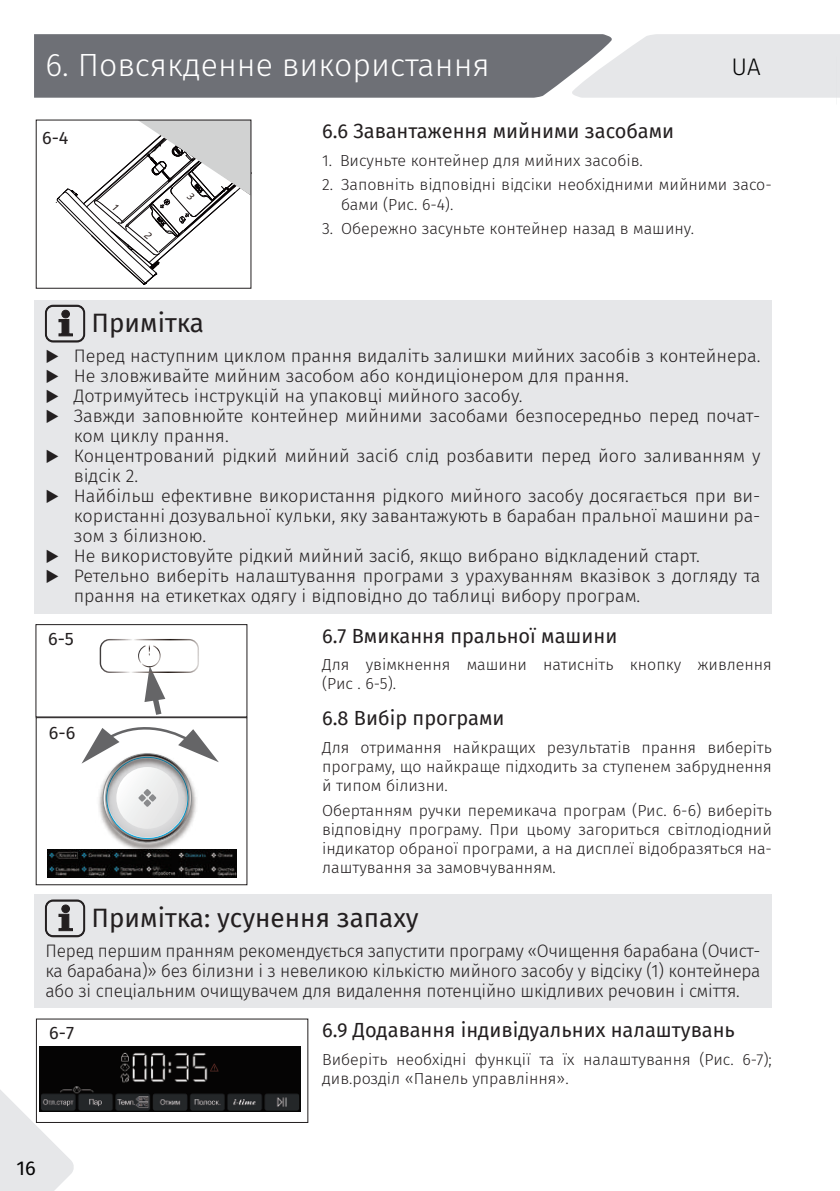
<style>
.page{position:relative;width:840px;height:1191px;background:#fff}
.page>*{position:absolute;margin:0;border:0;box-sizing:border-box;transform-origin:0 0}
.t1{font:300 32px "Fira Sans";color:#fff}
.t2{font:26px "Fira Sans";color:#231f20}
.t3{font:300 24px "Fira Sans";color:#030303}
.t4{font:20px "Fira Sans";color:#231f20}
.t5{font:20px "Fira Sans";color:#030303}
.t6{font:300 18px/20px "Fira Sans";color:#231f20}
.t7{font:300 18px/20px "Fira Sans";color:#231f20;text-align:justify;scale:.96 1}
.t8{font:18px "Fira Sans";color:#231f20}
.t9{font:300 16px/19.2px "Fira Sans";color:#231f20}
</style>
<div class="page">
<div style="left:36px;top:1018px;width:272px;height:105px;border:1px solid #231f20"></div>
<div style="left:35px;top:624px;width:212px;height:93px;border:1px solid #231f20"></div>
<img style="left:120px;top:843px;width:55px;height:6px">
<svg style="left:81px;top:639px;width:138px;height:204px"></svg>
<div style="left:36px;top:717px;width:211px;height:168px;border:1px solid #231f20"></div>
<img style="left:75px;top:1046px;width:225px;height:65px">
<img style="left:48px;top:849px;width:188px;height:29px">
<div style="left:36px;top:120px;width:215px;height:169px;border:1px solid #231f20"></div>
<svg style="left:34px;top:34px;width:805px;height:64px;background:#96979c"></svg>
<svg style="left:0;top:1045px;width:75px;height:146px"></svg>
<div style="left:34px;top:299px;width:737px;height:314px;background:#e6e7e9"></div>
<svg style="left:45px;top:305px;width:40px;height:37px"></svg>
<div style="left:62px;top:310px;width:7px;height:8px;background:#231f20;border-radius:50%"></div>
<div style="left:62px;top:310px;width:7px;height:8px;border:1px solid #231f20;border-radius:50%"></div>
<div style="left:34px;top:894px;width:737px;height:114px;background:#e6e7e9"></div>
<svg style="left:45px;top:900px;width:40px;height:37px"></svg>
<div style="left:62px;top:905px;width:7px;height:7px;background:#231f20;border-radius:50%"></div>
<div style="left:62px;top:905px;width:7px;height:7px;border:1px solid #231f20;border-radius:50%"></div>
<svg style="left:56px;top:120px;width:195px;height:164px"></svg>
<h1 class="t1" style="left:45px;top:42px;width:445px">6. Повсякденне використання</h1>
<h3 class="t3" style="left:731px;top:50px;width:31px">UA</h3>
<p class="t8" style="left:42px;top:124px;width:28px">6-4</p>
<p class="t4" style="left:322px;top:116px;width:353px">6.6 Завантаження мийними засобами</p>
<p class="t9" style="left:322px;top:150px;width:322px">1. Висуньте контейнер для мийних засобів.</p>
<p class="t9" style="left:341px;top:175px;width:432px;text-indent:-19px">2. Заповніть відповідні відсіки необхідними мийними засо&shy;бами (Рис. 6-4).</p>
<p class="t9" style="left:322px;top:219px;width:373px">3. Обережно засуньте контейнер назад в машину.</p>
<h2 class="t2" style="left:92px;top:303px;width:114px">Примітка</h2>
<p class="t6" style="left:74px;top:346px;width:687px">Перед наступним циклом прання видаліть залишки мийних засобів з контейнера.<br>Не зловживайте мийним засобом або кондиціонером для прання.<br>Дотримуйтесь інструкцій на упаковці мийного засобу.<br>Завжди заповнюйте контейнер мийними засобами безпосередньо перед почат&shy;ком циклу прання.<br>Концентрований рідкий мийний засіб слід розбавити перед його заливанням у відсік 2.<br>Найбільш ефективне використання рідкого мийного засобу досягається при ви&shy;користанні дозувальної кульки, яку завантажують в барабан пральної машини ра&shy;зом з білизною.<br>Не використовуйте рідкий мийний засіб, якщо вибрано відкладений старт.<br>Ретельно виберіть налаштування програми з урахуванням вказівок з догляду та прання на етикетках одягу і відповідно до таблиці вибору програм.</p>
<p class="t8" style="left:48px;top:625px;width:27px">6-5</p>
<p class="t8" style="left:49px;top:719px;width:28px">6-6</p>
<p class="t4" style="left:322px;top:620px;width:296px">6.7 Вмикання пральної машини</p>
<p class="t9" style="left:322px;top:655px;width:451px">Для увімкнення машини натисніть кнопку живлення (Рис . 6-5).</p>
<p class="t4" style="left:322px;top:702px;width:184px">6.8 Вибір програми</p>
<p class="t9" style="left:322px;top:737px;width:451px;text-align:justify">Для отримання найкращих результатів прання виберіть програму, що найкраще підходить за ступенем забруднення й типом білизни.</p>
<p class="t9" style="left:322px;top:800px;width:451px;text-align:justify">Обертанням ручки перемикача програм (Рис. 6-6) виберіть відповідну програму. При цьому загориться світлодіодний індикатор обраної програми, а на дисплеї відобразяться на&shy;лаштування за замовчуванням.</p>
<h2 class="t2" style="left:92px;top:898px;width:328px">Примітка: усунення запаху</h2>
<p class="t7" style="left:45px;top:940px;width:746px">Перед першим пранням рекомендується запустити програму «Очищення барабана (Очист&shy;ка барабана)» без білизни і з невеликою кількістю мийного засобу у відсіку (1) контейнера або зі спеціальним очищувачем для видалення потенційно шкідливих речовин і сміття.</p>
<p class="t8" style="left:49px;top:1018px;width:26px">6-7</p>
<p class="t4" style="left:322px;top:1014px;width:414px">6.9 Додавання індивідуальних налаштувань</p>
<p class="t9" style="left:322px;top:1049px;width:451px">Виберіть необхідні функції та їх налаштування (Рис. 6-7); див.розділ «Панель управління».</p>
<p class="t5" style="left:16px;top:1152px;width:21px">16</p>
</div>
